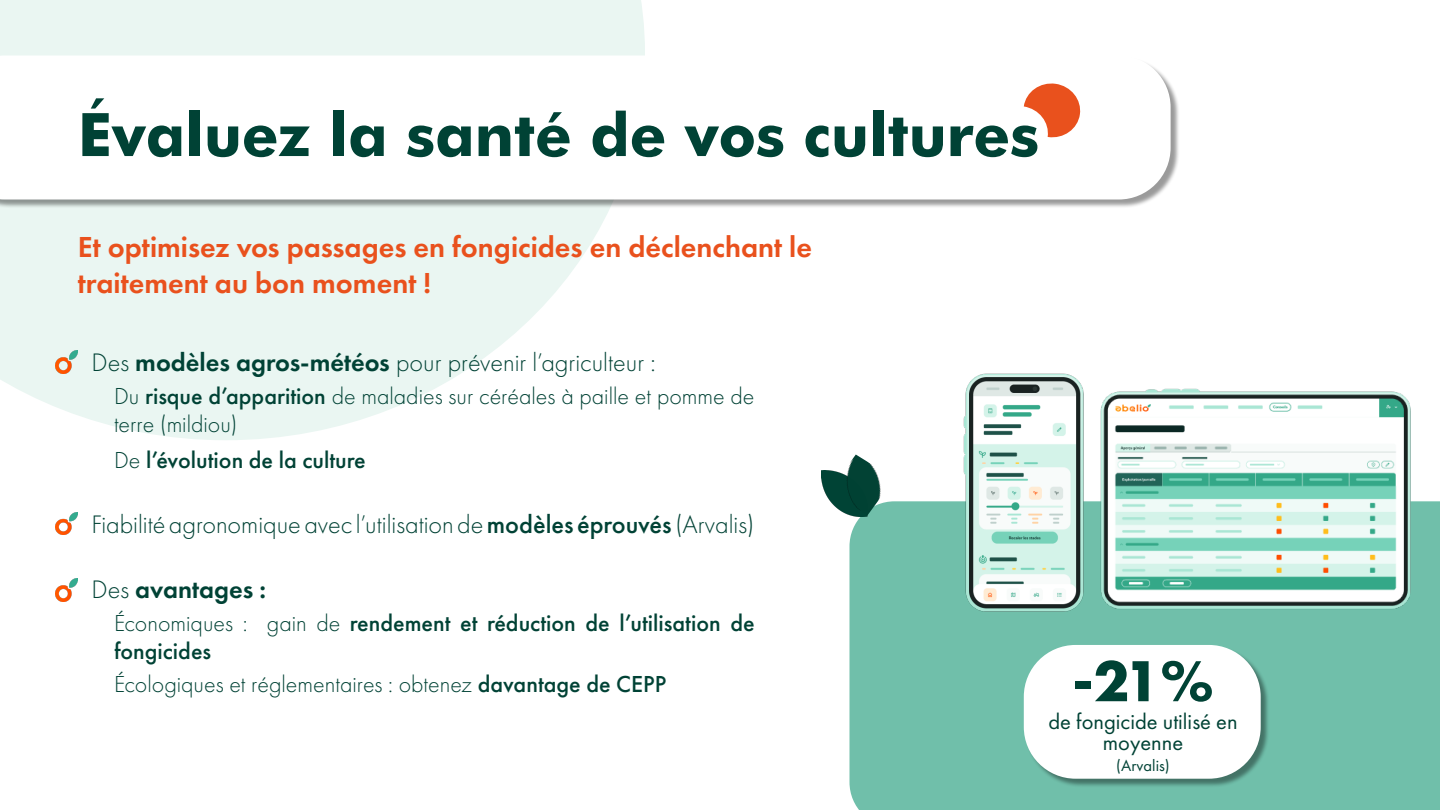
<style>
.page{position:relative;width:1440px;height:810px;background:#fff}
.page>*{position:absolute;margin:0;border:0;box-sizing:border-box;transform-origin:0 0}
.t1{font:700 60px "Futura BT";color:#004235}
.t2{font:700 60px "Futura PT";color:#004235}
.t3{font:600 30px/36px "Futura PT";color:#e9511d}
.t4{font:300 26.25px "Futura PT";color:#004235}
.t5{font:600 26.25px "Futura PT";color:#004235}
.t6{font:300 24px/28.8px "Futura PT";color:#004235}
.t7{font:500 24px/28.8px "Futura PT";color:#004235}
.t8{font:22.5px/21px "Futura PT";color:#004235;text-align:center}
.t9{font:16.5px "Futura PT";color:#004235}
.s1{font-weight:600}
.s2{font-weight:500}
.s3{font-weight:300}
</style>
<div class="page">
<svg style="left:0;top:0;width:645px;height:440px;fill:#eaf6f2"></svg>
<div style="left:850px;top:501px;width:590px;height:309px;background:#70bfaa"></div>
<img style="left:821px;top:470px;width:47px;height:47px">
<img style="left:829px;top:455px;width:66px;height:60px">
<div style="left:1025px;top:646px;width:245px;height:142px;background:#000;opacity:.4"></div>
<div style="left:1024px;top:645px;width:237px;height:134px;background:#fff;border-radius:52px"></div>
<div style="left:0;top:57px;width:1180px;height:152px;background:#000;opacity:.4"></div>
<svg style="left:0;top:55px;width:1171px;height:144px"></svg>
<svg style="left:1024px;top:82px;width:58px;height:57px"></svg>
<img style="left:1099px;top:388px;width:323px;height:270px">
<img style="left:927px;top:373px;width:194px;height:254px">
<img style="left:55px;top:351px;width:23px;height:22px">
<img style="left:55px;top:512px;width:23px;height:23px">
<img style="left:55px;top:579px;width:23px;height:22px">
<h1 class="t1" style="left:78px;top:98px;width:963px">Évaluez la santé de vos cultures</h1>
<p class="t3" style="left:78px;top:231px;width:736px">Et optimisez vos passages en fongicides en déclenchant le traitement au bon moment !</p>
<p class="t4" style="left:92px;top:349px;width:566px">Des <span class="s1">modèles agros-météos</span> pour prévenir l’agriculteur :</p>
<p class="t6" style="left:114px;top:382px;width:642px">Du <span class="s2">risque d’apparition</span> de maladies sur céréales à paille et pomme de terre (mildiou)</p>
<p class="t7" style="left:114px;top:447px;width:253px"><span class="s3">De</span> l’évolution de la culture</p>
<p class="t4" style="left:92px;top:511px;width:665px">Fiabilité agronomique avec l’utilisation de <span class="s2">modèles éprouvés</span> (Arvalis)</p>
<p class="t5" style="left:92px;top:579px;width:176px"><span class="s3">Des</span> avantages :</p>
<p class="t7" style="left:114px;top:610px;width:642px"><span class="s3">Économiques : gain de</span> rendement et réduction de l’utilisation de fongicides</p>
<p class="t6" style="left:114px;top:670px;width:554px">Écologiques et réglementaires : obtenez <span class="s2">davantage de CEPP</span></p>
<h1 class="t2" style="left:1072px;top:660px;width:143px">-21%</h1>
<p class="t8" style="left:1048px;top:713px;width:191px">de fongicide utilisé en moyenne</p>
<p class="t9" style="left:1116px;top:758px;width:55px">(Arvalis)</p>
</div>
